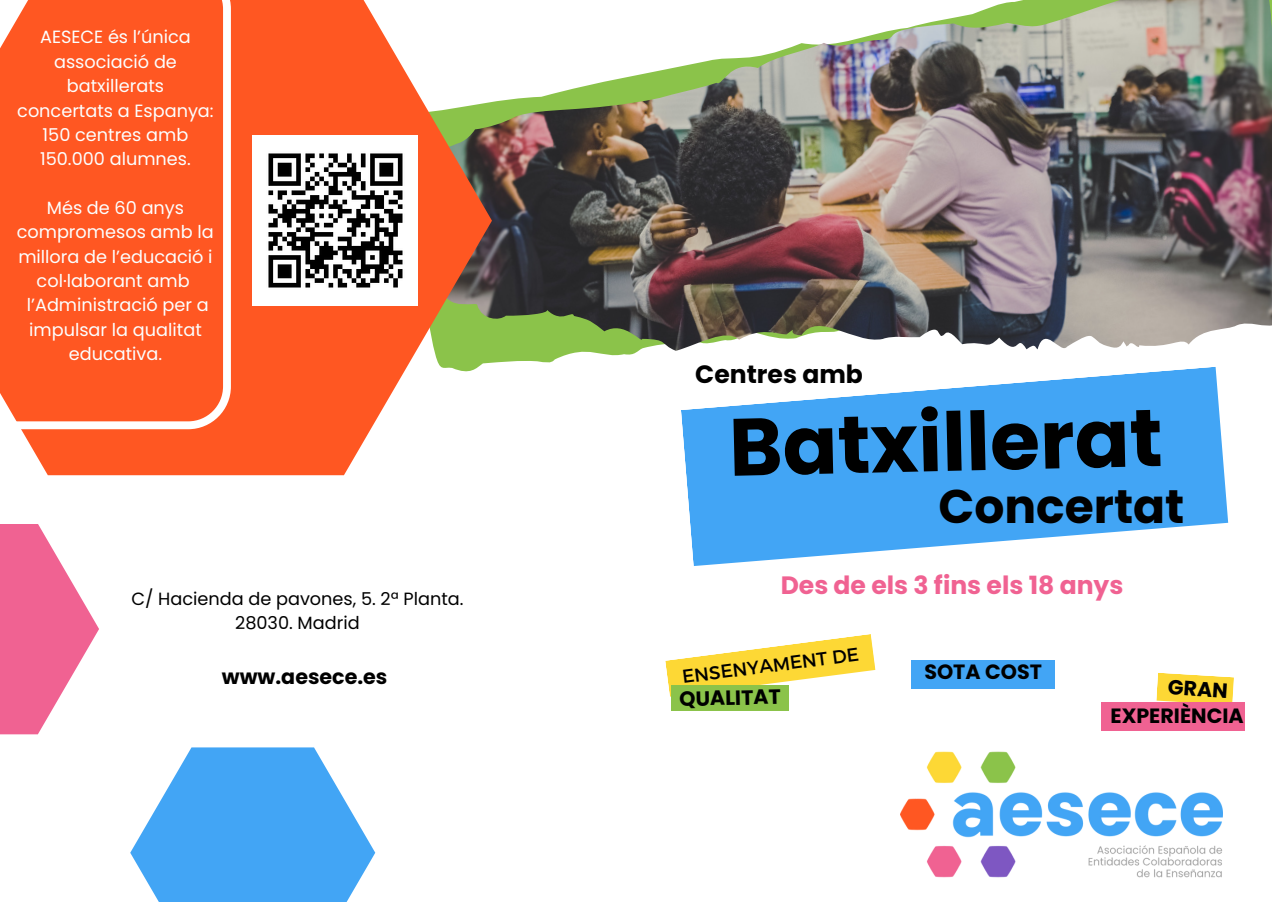
<style>
.page{position:relative;width:1272px;height:902px;background:#fff}
.page>*{position:absolute;margin:0;border:0;box-sizing:border-box;transform-origin:0 0}
.t1{font:700 81px "Poppins";color:#000}
.t2{font:700 47.1px "Poppins";color:#000}
.t3{font:700 25.05px "Poppins";color:#f06292}
.t4{font:700 25.05px "Poppins";color:#000}
.t5{font:700 20.7px "Poppins";color:#000}
.t6{font:18.6px "Montserrat";color:#000}
.t7{font:17.7px/24.3px "Poppins";color:#fcffff;text-align:center}
.t8{font:17.7px/24.3px "Poppins";color:#000;text-align:center}
</style>
<div class="page">
<img style="left:492px;top:0;width:779px;height:360px">
<svg style="left:681px;top:367px;width:547px;height:199px;fill:#42a5f5"></svg>
<div style="left:910px;top:659px;width:144px;height:28px;background:#42a5f5"></div>
<img style="left:900px;top:751px;width:321px;height:126px">
<svg style="left:665px;top:634px;width:210px;height:62px"></svg>
<div style="left:671px;top:684px;width:117px;height:26px;background:#8bc34a"></div>
<svg style="left:1156px;top:673px;width:77px;height:29px;background:#fddb49"></svg>
<div style="left:1101px;top:702px;width:144px;height:28px;background:#f06292"></div>
<svg style="left:21px;top:0;width:471px;height:475px;fill:#ff5722"></svg>
<div style="left:0;top:0;width:231px;height:429px;background:#ff5722"></div>
<img style="left:253px;top:135px;width:164px;height:170px">
<svg style="left:0;top:524px;width:99px;height:210px;fill:#f06292"></svg>
<svg style="left:130px;top:747px;width:245px;height:154px"></svg>
<p class="t7" style="left:17px;top:25px;width:198px">AESECE és l’única associació de batxillerats concertats a Espanya:<br>150 centres amb<br>150.000 alumnes.</p>
<p class="t7" style="left:17px;top:195px;width:198px">Més de 60 anys compromesos amb la millora de l’educació i col·laborant amb l’Administració per a impulsar la qualitat educativa.</p>
<p class="t8" style="left:131px;top:586px;width:333px">C/ Hacienda de pavones, 5. 2ª Planta.<br>28030. Madrid</p>
<p class="t5" style="left:222px;top:662px;width:167px">www.aesece.es</p>
<h3 class="t4" style="left:695px;top:356px;width:169px">Centres amb</h3>
<h1 class="t1" style="left:728px;top:389px;width:435px;rotate:-1deg">Batxillerat</h1>
<h2 class="t2" style="left:938px;top:473px;width:247px">Concertat</h2>
<h3 class="t3" style="left:780px;top:567px;width:344px">Des de els 3 fins els 18 anys</h3>
<p class="t6" style="left:680px;top:664px;width:179px;rotate:-7deg">ENSENYAMENT DE</p>
<p class="t5" style="left:679px;top:683px;width:103px;rotate:-1deg">QUALITAT</p>
<p class="t5" style="left:924px;top:657px;width:119px">SOTA COST</p>
<p class="t5" style="left:1168px;top:672px;width:61px;rotate:4deg">GRAN</p>
<p class="t5" style="left:1110px;top:701px;width:135px">EXPERIÈNCIA</p>
</div>
